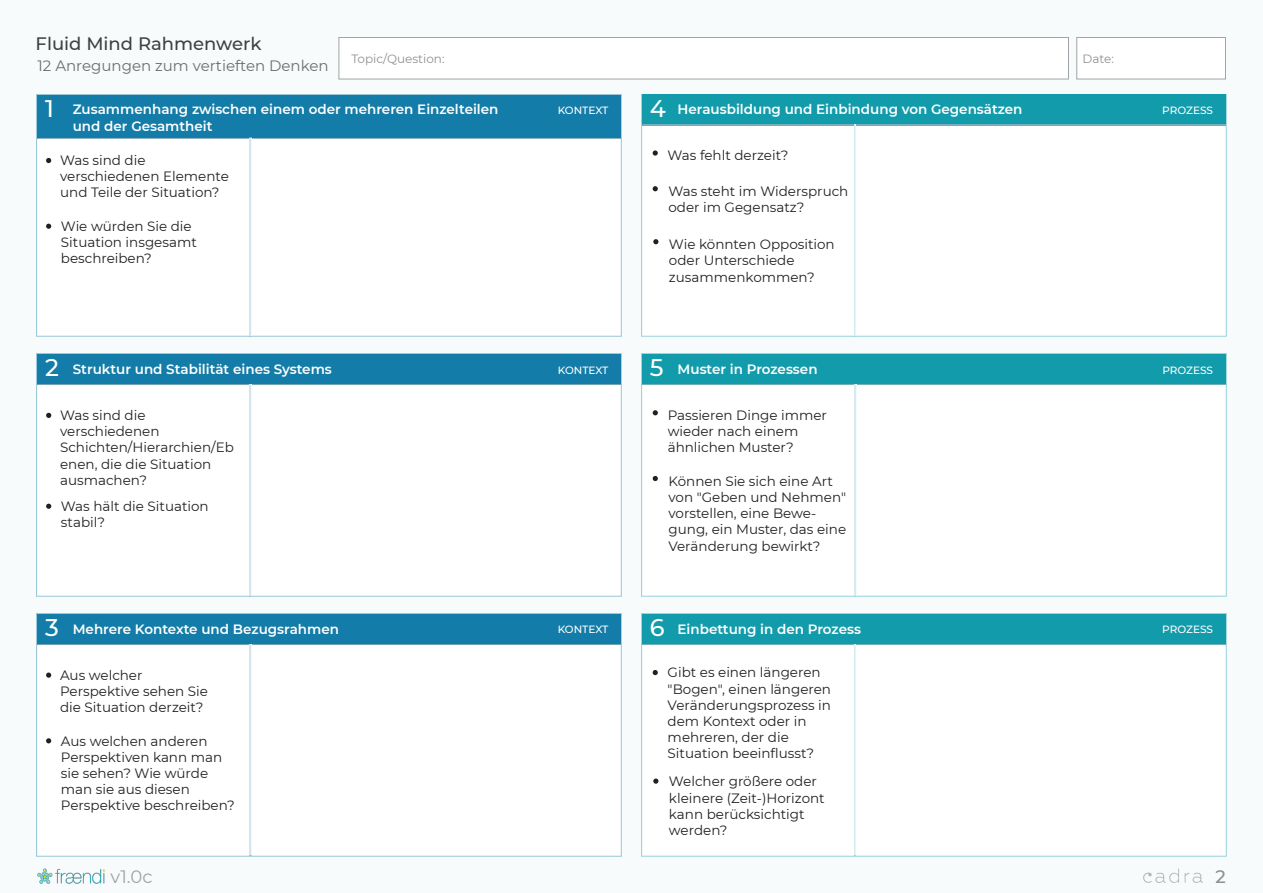
<style>
.page{position:relative;width:1263px;height:893px;background:#fff}
.page>*{position:absolute;margin:0;border:0;box-sizing:border-box;transform-origin:0 0}
.t1{font:500 18px "Montserrat";color:#414042}
.t2{font:18px "Montserrat";color:#a2a4a7}
.t3{font:500 18px "Montserrat";color:#8e9093}
.t4{font:15px "Montserrat";color:#6d6e71}
.t5{font:13.5px/16.2px "Montserrat";color:#231f20}
.t6{font:600 13.5px/16.2px "Montserrat";color:#fff}
.t7{font:12px "Montserrat";color:rgb(35 31 32/.5)}
.t8{font:500 10.5px "Montserrat";color:#fff}
.s1{font-weight:500;font-size:24px}
</style>
<div class="page">
<img style="left:37px;top:94px;width:584px;height:243px">
<div style="left:38px;top:95px;width:583px;height:43px;background:#137ca8"></div>
<img style="left:38px;top:138px;width:583px;height:1px">
<svg style="left:46px;top:158px;width:5px;height:5px"></svg>
<svg style="left:46px;top:224px;width:5px;height:5px"></svg>
<img style="left:250px;top:137px;width:1px;height:199px">
<img style="left:37px;top:613px;width:584px;height:243px">
<div style="left:38px;top:614px;width:583px;height:30px;background:#137ca8"></div>
<img style="left:38px;top:644px;width:583px;height:1px">
<svg style="left:46px;top:672px;width:5px;height:6px"></svg>
<svg style="left:46px;top:738px;width:5px;height:5px"></svg>
<img style="left:250px;top:644px;width:1px;height:212px">
<img style="left:37px;top:354px;width:584px;height:242px">
<div style="left:38px;top:354px;width:583px;height:31px;background:#137ca8"></div>
<img style="left:38px;top:384px;width:583px;height:1px">
<svg style="left:46px;top:413px;width:5px;height:5px"></svg>
<svg style="left:46px;top:504px;width:5px;height:5px"></svg>
<img style="left:250px;top:385px;width:1px;height:211px">
<img style="left:642px;top:94px;width:584px;height:243px">
<div style="left:642px;top:95px;width:583px;height:30px;background:#129cab"></div>
<img style="left:642px;top:125px;width:584px;height:1px">
<svg style="left:653px;top:150px;width:5px;height:6px"></svg>
<svg style="left:653px;top:186px;width:5px;height:5px"></svg>
<svg style="left:653px;top:239px;width:5px;height:5px"></svg>
<img style="left:854px;top:125px;width:2px;height:211px">
<img style="left:642px;top:613px;width:584px;height:243px">
<div style="left:642px;top:614px;width:583px;height:30px;background:#129cab"></div>
<img style="left:642px;top:644px;width:584px;height:1px">
<svg style="left:653px;top:670px;width:5px;height:5px"></svg>
<svg style="left:653px;top:778px;width:5px;height:6px"></svg>
<img style="left:854px;top:644px;width:2px;height:212px">
<img style="left:642px;top:354px;width:584px;height:242px">
<div style="left:642px;top:354px;width:583px;height:31px;background:#129cab"></div>
<img style="left:642px;top:384px;width:584px;height:1px">
<svg style="left:653px;top:410px;width:5px;height:5px"></svg>
<svg style="left:653px;top:476px;width:5px;height:5px"></svg>
<img style="left:854px;top:385px;width:2px;height:211px">
<svg style="left:1185px;top:872px;width:18px;height:11px"></svg>
<svg style="left:1142px;top:868px;width:37px;height:15px"></svg>
<img style="left:35px;top:866px;width:72px;height:19px">
<div style="left:339px;top:37px;width:730px;height:42px;background:#fff;border:1px solid #a2a4a7"></div>
<div style="left:1077px;top:37px;width:148px;height:42px;background:#fff;border:1px solid #a2a4a7"></div>
<h1 class="t1" style="left:36px;top:33px;width:227px">Fluid Mind Rahmenwerk</h1>
<p class="t7" style="left:351px;top:51px;width:95px">Topic/Question:</p>
<p class="t7" style="left:1082px;top:51px;width:33px">Date:</p>
<p class="t4" style="left:37px;top:57px;width:293px">12 Anregungen zum vertieften Denken</p>
<p class="t6" style="left:73px;top:101px;width:427px;text-indent:-28px"><span class="s1">1</span> Zusammenhang zwischen einem oder mehreren Einzelteilen und der Gesamtheit</p>
<p class="t5" style="left:60px;top:152px;width:170px">Was sind die verschiedenen Elemente und Teile der Situation?</p>
<p class="t5" style="left:61px;top:218px;width:137px">Wie würden Sie die<br>Situation insgesamt beschreiben?</p>
<p class="t6" style="left:650px;top:101px;width:374px"><span class="s1">4</span> Herausbildung und Einbindung von Gegensätzen</p>
<p class="t5" style="left:668px;top:147px;width:122px">Was fehlt derzeit?</p>
<p class="t5" style="left:668px;top:183px;width:181px">Was steht im Widerspruch oder im Gegensatz?</p>
<p class="t8" style="left:558px;top:104px;width:52px">KONTEXT</p>
<p class="t5" style="left:669px;top:236px;width:167px">Wie könnten Opposition oder Unterschiede zusammenkommen?</p>
<p class="t6" style="left:45px;top:361px;width:288px"><span class="s1">2</span> Struktur und Stabilität eines Systems</p>
<p class="t5" style="left:60px;top:407px;width:175px">Was sind die verschiedenen<br>Schichten/Hierarchien/Eb enen, die die Situation ausmachen?</p>
<p class="t5" style="left:61px;top:498px;width:149px">Was hält die Situation stabil?</p>
<p class="t6" style="left:45px;top:621px;width:296px"><span class="s1">3</span> Mehrere Kontexte und Bezugsrahmen</p>
<p class="t5" style="left:60px;top:667px;width:149px">Aus welcher<br>Perspektive sehen Sie die Situation derzeit?</p>
<p class="t5" style="left:61px;top:733px;width:175px">Aus welchen anderen<br>Perspektiven kann man sie sehen? Wie würde man sie aus diesen<br>Perspektive beschreiben?</p>
<p class="t8" style="left:558px;top:363px;width:52px">KONTEXT</p>
<p class="t8" style="left:558px;top:623px;width:52px">KONTEXT</p>
<p class="t6" style="left:650px;top:361px;width:169px"><span class="s1">5</span> Muster in Prozessen</p>
<p class="t5" style="left:668px;top:407px;width:161px">Passieren Dinge immer wieder nach einem ähnlichen Muster?</p>
<p class="t5" style="left:668px;top:473px;width:179px">Können Sie sich eine Art von "Geben und Nehmen" vorstellen, eine Bewe&shy;gung, ein Muster, das eine<br>Veränderung bewirkt?</p>
<p class="t6" style="left:650px;top:621px;width:213px"><span class="s1">6</span> Einbettung in den Prozess</p>
<p class="t5" style="left:668px;top:664px;width:165px">Gibt es einen längeren "Bogen", einen längeren<br>Veränderungsprozess in dem Kontext oder in mehreren, der die<br>Situation beeinflusst?</p>
<p class="t5" style="left:669px;top:773px;width:157px">Welcher größere oder kleinere (Zeit-)Horizont kann berücksichtigt werden?</p>
<p class="t8" style="left:1162px;top:104px;width:52px">PROZESS</p>
<p class="t8" style="left:1162px;top:363px;width:52px">PROZESS</p>
<p class="t8" style="left:1162px;top:623px;width:52px">PROZESS</p>
<h1 class="t2" style="left:111px;top:866px;width:44px">v1.0c</h1>
<h1 class="t3" style="left:1215px;top:865px;width:12px">2</h1>
</div>
